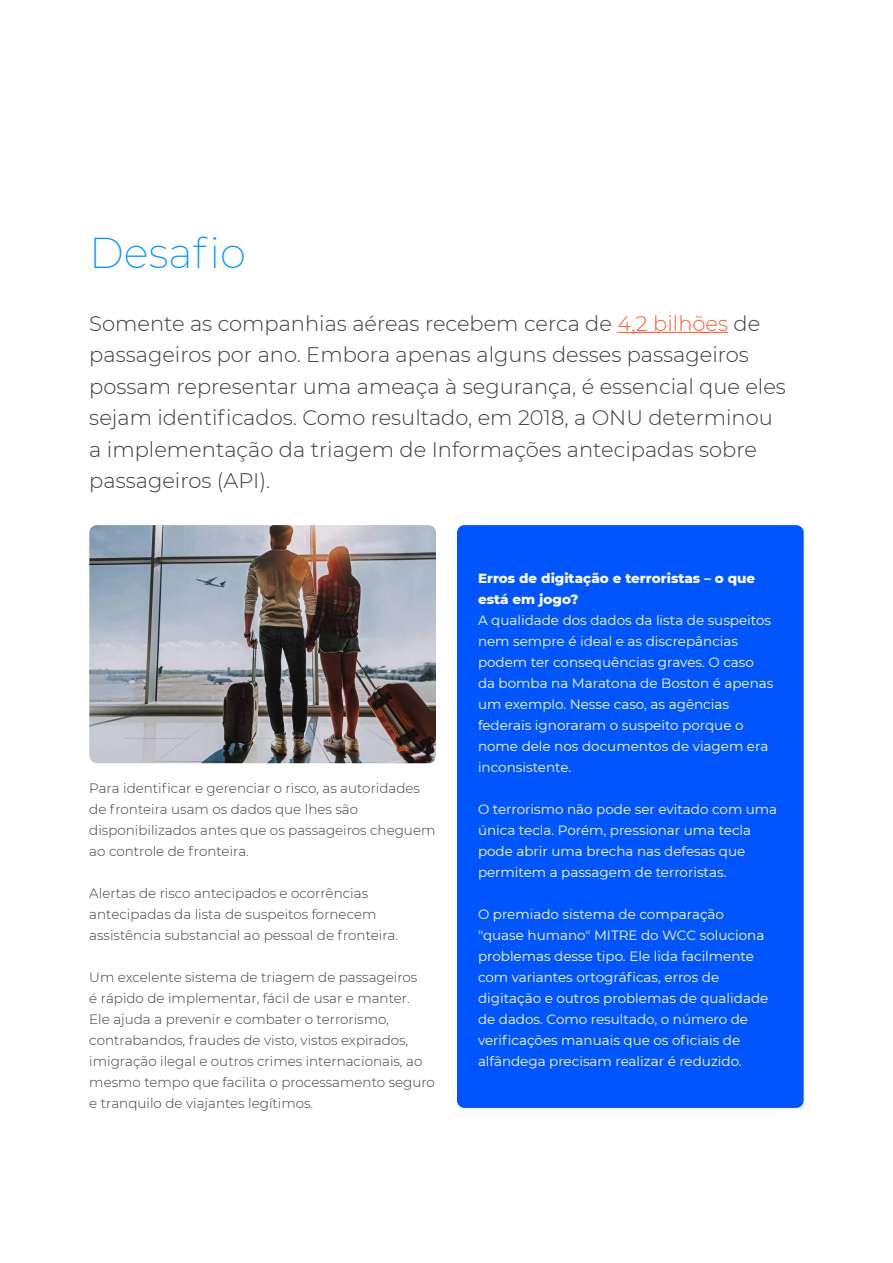
<style>
.page{position:relative;width:893px;height:1263px;background:#fff}
.page>*{position:absolute;margin:0;border:0;box-sizing:border-box;transform-origin:0 0}
.t1{font:200 42px "Montserrat";color:#0096ff}
.t2{font:300 21px/31.5px "Montserrat";color:#3c3c3b}
.t3{font:13.5px/21px "Montserrat";color:#fff}
.t4{font:300 13.5px/21px "Montserrat";color:#3c3c3b}
.t5{font:800 13.5px/21px "Montserrat";color:#fff}
.s1{color:#ff5a32}
</style>
<div class="page">
<hr style="left:617px;top:332px;width:111px;height:1px;background:#ff5a32">
<div style="left:457px;top:525px;width:347px;height:583px;background:#05f;border-radius:8px"></div>
<img style="left:89px;top:525px;width:347px;height:238px">
<h1 class="t1" style="left:89px;top:225px;width:158px">Desafio</h1>
<p class="t2" style="left:89px;top:307px;width:698px">Somente as companhias aéreas recebem cerca de <span class="s1">4,2 bilhões</span> de passageiros por ano. Embora apenas alguns desses passageiros possam representar uma ameaça à segurança, é essencial que eles sejam identificados. Como resultado, em 2018, a ONU determinou a implementação da triagem de Informações antecipadas sobre passageiros (API).</p>
<p class="t4" style="left:89px;top:777px;width:348px">Para identificar e gerenciar o risco, as autoridades de fronteira usam os dados que lhes são disponibilizados antes que os passageiros cheguem ao controle de fronteira.</p>
<p class="t4" style="left:89px;top:882px;width:310px">Alertas de risco antecipados e ocorrências antecipadas da lista de suspeitos fornecem assistência substancial ao pessoal de fronteira.</p>
<p class="t4" style="left:89px;top:966px;width:347px">Um excelente sistema de triagem de passageiros<br>é rápido de implementar, fácil de usar e manter.<br>Ele ajuda a prevenir e combater o terrorismo, contrabandos, fraudes de visto, vistos expirados, imigração ilegal e outros crimes internacionais, ao mesmo tempo que facilita o processamento seguro e tranquilo de viajantes legítimos.</p>
<p class="t5" style="left:478px;top:567px;width:279px">Erros de digitação e terroristas – o que está em jogo?</p>
<p class="t3" style="left:478px;top:609px;width:297px">A qualidade dos dados da lista de suspeitos nem sempre é ideal e as discrepâncias podem ter consequências graves. O caso da bomba na Maratona de Boston é apenas um exemplo. Nesse caso, as agências federais ignoraram o suspeito porque o nome dele nos documentos de viagem era inconsistente.</p>
<p class="t3" style="left:478px;top:798px;width:301px">O terrorismo não pode ser evitado com uma única tecla. Porém, pressionar uma tecla pode abrir uma brecha nas defesas que permitem a passagem de terroristas.</p>
<p class="t3" style="left:478px;top:903px;width:292px">O premiado sistema de comparação "quase humano" MITRE do WCC soluciona problemas desse tipo. Ele lida facilmente com variantes ortográficas, erros de digitação e outros problemas de qualidade de dados. Como resultado, o número de verificações manuais que os oficiais de alfândega precisam realizar é reduzido.</p>
</div>
